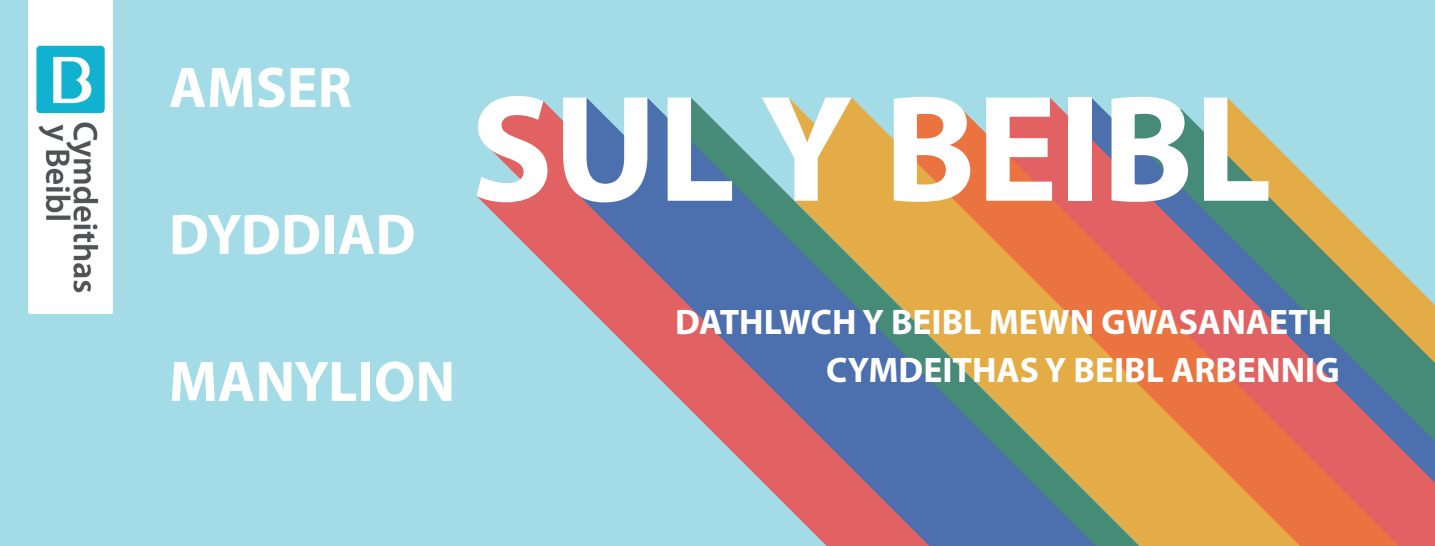
<style>
.page{position:relative;width:1435px;height:546px;background:#a3dce7}
.page>*{position:absolute;margin:0;border:0;box-sizing:border-box;transform-origin:0 0}
.t1{font:700 152.95px "Myriad Pro";color:#fff}
.t2{font:700 57.75px "Myriad Pro";color:#fff}
.t3{font:700 35.52px/47.9px "Myriad Pro";color:#fff;text-align:right}
</style>
<div class="page">
<svg style="left:477px;top:96px;width:375px;height:197px;fill:#e26263"></svg>
<svg style="left:1399px;top:269px;width:36px;height:277px;background:#9b8676"></svg>
<svg style="left:1300px;top:170px;width:99px;height:376px;background:#aa8875"></svg>
<svg style="left:1139px;top:98px;width:161px;height:448px;background:#b86"></svg>
<svg style="left:1096px;top:102px;width:43px;height:444px;background:#c9885c"></svg>
<svg style="left:574px;top:98px;width:522px;height:448px"></svg>
<img style="left:29px;top:0;width:83px;height:314px">
<h2 class="t2" style="left:169px;top:50px;width:185px">AMSER</h2>
<h2 class="t2" style="left:169px;top:197px;width:248px">DYDDIAD</h2>
<h2 class="t2" style="left:169px;top:344px;width:288px">MANYLION</h2>
<h1 class="t1" style="left:471px;top:49px;width:803px">SUL Y BEIBL</h1>
<p class="t3" style="left:675px;top:297px;width:666px">DATHLWCH Y BEIBL MEWN GWASANAETH<br>CYMDEITHAS Y BEIBL ARBENNIG</p>
</div>
